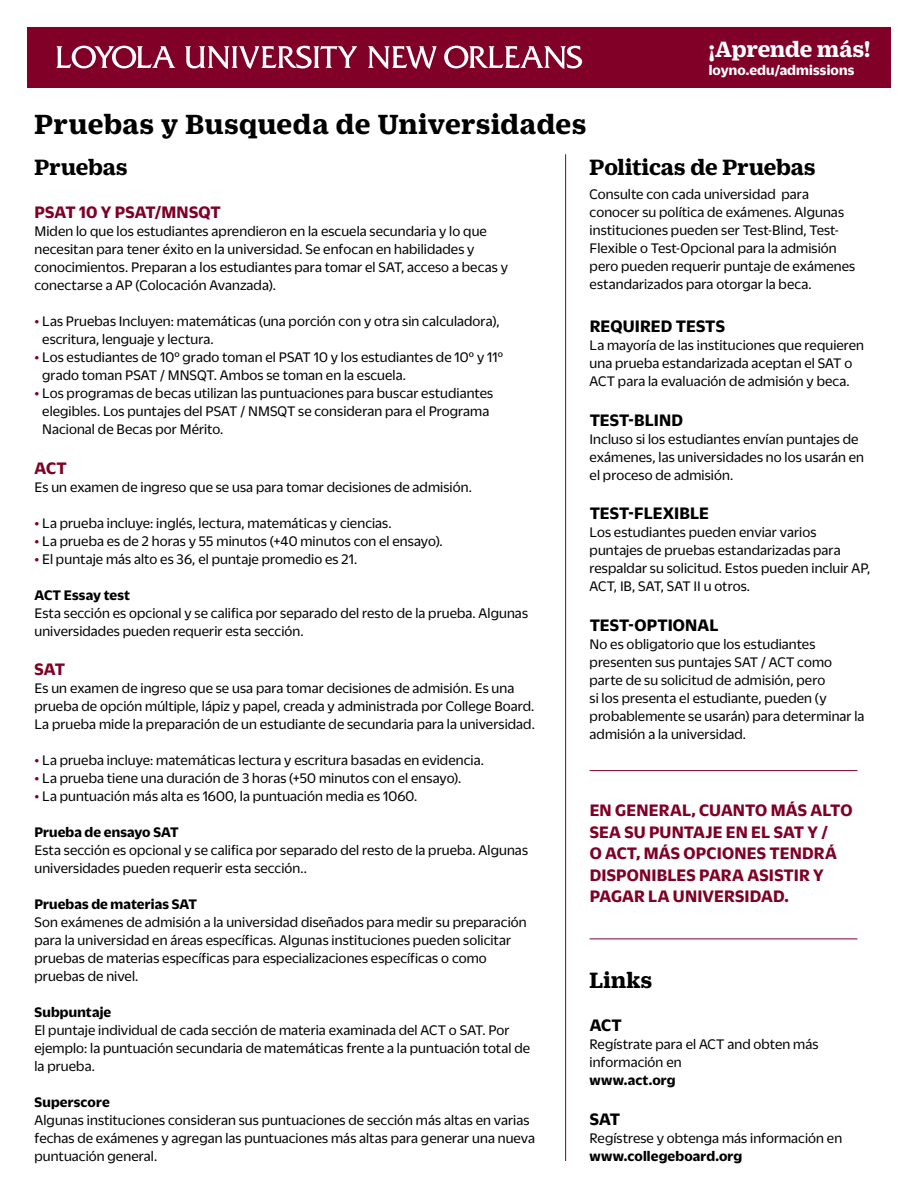
<style>
.page{position:relative;width:918px;height:1188px;background:#fff}
.page>*{position:absolute;margin:0;border:0;box-sizing:border-box;transform-origin:0 0}
.t1{font:700 30px "Duplicate Ionic";letter-spacing:.015em;color:#000}
.t2{font:700 24px "Duplicate Ionic";letter-spacing:.005em;color:#000}
.t3{font:700 24px "Duplicate Ionic";letter-spacing:-.005em;color:#fff}
.t4{font:700 18px/21.6px "Duplicate Sans";letter-spacing:.005em;color:#800027}
.t5{font:700 18px "Duplicate Sans";letter-spacing:.005em;color:#000}
.t6{font:15px/18px "Duplicate Sans";letter-spacing:.01em;color:#000}
.t7{font:700 15px "Duplicate Sans";letter-spacing:.01em;color:#000}
.t8{font:700 15px "Duplicate Sans";letter-spacing:.01em;color:#fff}
.s1{color:#800027}
</style>
<div class="page">
<div style="left:27px;top:27px;width:864px;height:61px;background:#800027"></div>
<svg style="left:56px;top:45px;width:119px;height:23px"></svg>
<svg style="left:185px;top:46px;width:172px;height:23px"></svg>
<svg style="left:368px;top:46px;width:69px;height:23px"></svg>
<svg style="left:444px;top:45px;width:138px;height:24px"></svg>
<hr style="left:565px;top:154px;width:1px;height:1007px;background:#800027">
<hr style="left:590px;top:770px;width:267px;height:1px;background:#800027">
<hr style="left:590px;top:939px;width:267px;height:1px;background:#800027">
<h2 class="t3" style="left:709px;top:32px;width:163px">¡Aprende más!</h2>
<p class="t8" style="left:709px;top:60px;width:147px">loyno.edu/admissions</p>
<h1 class="t1" style="left:34px;top:103px;width:553px">Pruebas y Busqueda de Universidades</h1>
<h2 class="t2" style="left:34px;top:150px;width:94px">Pruebas</h2>
<p class="t4" style="left:35px;top:200px;width:188px">PSAT 10 Y PSAT/MNSQT</p>
<p class="t6" style="left:34px;top:221px;width:475px">Miden lo que los estudiantes aprendieron en la escuela secundaria y lo que necesitan para tener éxito en la universidad. Se enfocan en habilidades y conocimientos. Preparan a los estudiantes para tomar el SAT, acceso a becas y conectarse a AP (Colocación Avanzada).</p>
<p class="t6" style="left:42px;top:311px;width:459px;text-indent:-8px"><span class="s1">•</span> Las Pruebas Incluyen: matemáticas (una porción con y otra sin calculadora), escritura, lenguaje y lectura.</p>
<p class="t6" style="left:42px;top:347px;width:462px;text-indent:-8px"><span class="s1">•</span> Los estudiantes de 10º grado toman el PSAT 10 y los estudiantes de 10º y 11º grado toman PSAT / MNSQT. Ambos se toman en la escuela.</p>
<p class="t6" style="left:42px;top:383px;width:453px;text-indent:-8px"><span class="s1">•</span> Los programas de becas utilizan las puntuaciones para buscar estudiantes elegibles. Los puntajes del PSAT / NMSQT se consideran para el Programa<br>Nacional de Becas por Mérito.</p>
<p class="t4" style="left:35px;top:455px;width:34px">ACT</p>
<p class="t6" style="left:34px;top:477px;width:439px">Es un examen de ingreso que se usa para tomar decisiones de admisión.</p>
<p class="t6" style="left:34px;top:513px;width:359px"><span class="s1">•</span> La prueba incluye: inglés, lectura, matemáticas y ciencias.</p>
<p class="t6" style="left:34px;top:531px;width:410px"><span class="s1">•</span> La prueba es de 2 horas y 55 minutos (+40 minutos con el ensayo).</p>
<p class="t6" style="left:34px;top:549px;width:324px"><span class="s1">•</span> El puntaje más alto es 36, el puntaje promedio es 21.</p>
<p class="t7" style="left:34px;top:584px;width:97px">ACT Essay test</p>
<p class="t6" style="left:34px;top:603px;width:495px">Esta sección es opcional y se califica por separado del resto de la prueba. Algunas universidades pueden requerir esta sección.</p>
<p class="t4" style="left:35px;top:657px;width:32px">SAT</p>
<p class="t6" style="left:34px;top:678px;width:502px">Es un examen de ingreso que se usa para tomar decisiones de admisión. Es una prueba de opción múltiple, lápiz y papel, creada y administrada por College Board.<br>La prueba mide la preparación de un estudiante de secundaria para la universidad.</p>
<p class="t6" style="left:34px;top:750px;width:451px"><span class="s1">•</span> La prueba incluye: matemáticas lectura y escritura basadas en evidencia.</p>
<p class="t6" style="left:34px;top:768px;width:428px"><span class="s1">•</span> La prueba tiene una duración de 3 horas (+50 minutos con el ensayo).</p>
<p class="t6" style="left:34px;top:786px;width:384px"><span class="s1">•</span> La puntuación más alta es 1600, la puntuación media es 1060.</p>
<p class="t7" style="left:34px;top:822px;width:146px">Prueba de ensayo SAT</p>
<p class="t6" style="left:34px;top:840px;width:495px">Esta sección es opcional y se califica por separado del resto de la prueba. Algunas universidades pueden requerir esta sección..</p>
<p class="t7" style="left:34px;top:894px;width:164px">Pruebas de materias SAT</p>
<p class="t6" style="left:34px;top:912px;width:494px">Son exámenes de admisión a la universidad diseñados para medir su preparación para la universidad en áreas específicas. Algunas instituciones pueden solicitar pruebas de materias específicas para especializaciones específicas o como pruebas de nivel.</p>
<p class="t7" style="left:34px;top:1002px;width:78px">Subpuntaje</p>
<p class="t6" style="left:34px;top:1020px;width:497px">El puntaje individual de cada sección de materia examinada del ACT o SAT. Por ejemplo: la puntuación secundaria de matemáticas frente a la puntuación total de la prueba.</p>
<p class="t7" style="left:34px;top:1092px;width:77px">Superscore</p>
<p class="t6" style="left:34px;top:1110px;width:502px">Algunas instituciones consideran sus puntuaciones de sección más altas en varias fechas de exámenes y agregan las puntuaciones más altas para generar una nueva puntuación general.</p>
<h2 class="t2" style="left:590px;top:150px;width:227px">Politicas de Pruebas</h2>
<p class="t6" style="left:590px;top:184px;width:267px">Consulte con cada universidad para conocer su política de exámenes. Algunas instituciones pueden ser Test-Blind, Test-Flexible o Test-Opcional para la admisión pero pueden requerir puntaje de exámenes estandarizados para otorgar la beca.</p>
<p class="t5" style="left:590px;top:314px;width:137px">REQUIRED TESTS</p>
<p class="t6" style="left:590px;top:335px;width:276px">La mayoría de las instituciones que requieren una prueba estandarizada aceptan el SAT o<br>ACT para la evaluación de admisión y beca.</p>
<p class="t5" style="left:590px;top:407px;width:95px">TEST-BLIND</p>
<p class="t6" style="left:590px;top:429px;width:276px">Incluso si los estudiantes envían puntajes de exámenes, las universidades no los usarán en el proceso de admisión.</p>
<p class="t5" style="left:590px;top:501px;width:121px">TEST-FLEXIBLE</p>
<p class="t6" style="left:590px;top:522px;width:282px">Los estudiantes pueden enviar varios puntajes de pruebas estandarizadas para respaldar su solicitud. Estos pueden incluir AP, ACT, IB, SAT, SAT II u otros.</p>
<p class="t5" style="left:590px;top:613px;width:130px">TEST-OPTIONAL</p>
<p class="t6" style="left:590px;top:634px;width:276px">No es obligatorio que los estudiantes presenten sus puntajes SAT / ACT como parte de su solicitud de admisión, pero<br>si los presenta el estudiante, pueden (y probablemente se usarán) para determinar la admisión a la universidad.</p>
<p class="t4" style="left:590px;top:798px;width:264px">EN GENERAL, CUANTO MÁS ALTO<br>SEA SU PUNTAJE EN EL SAT Y /<br>O ACT, MÁS OPCIONES TENDRÁ<br>DISPONIBLES PARA ASISTIR Y<br>PAGAR LA UNIVERSIDAD.</p>
<h2 class="t2" style="left:590px;top:963px;width:64px">Links</h2>
<p class="t5" style="left:590px;top:1013px;width:34px">ACT</p>
<p class="t6" style="left:590px;top:1035px;width:230px">Regístrate para el ACT and obten más información en</p>
<p class="t7" style="left:590px;top:1070px;width:88px">www.act.org</p>
<p class="t5" style="left:590px;top:1107px;width:32px">SAT</p>
<p class="t6" style="left:590px;top:1128px;width:254px">Regístrese y obtenga más información en</p>
<p class="t7" style="left:590px;top:1146px;width:154px">www.collegeboard.org</p>
</div>
